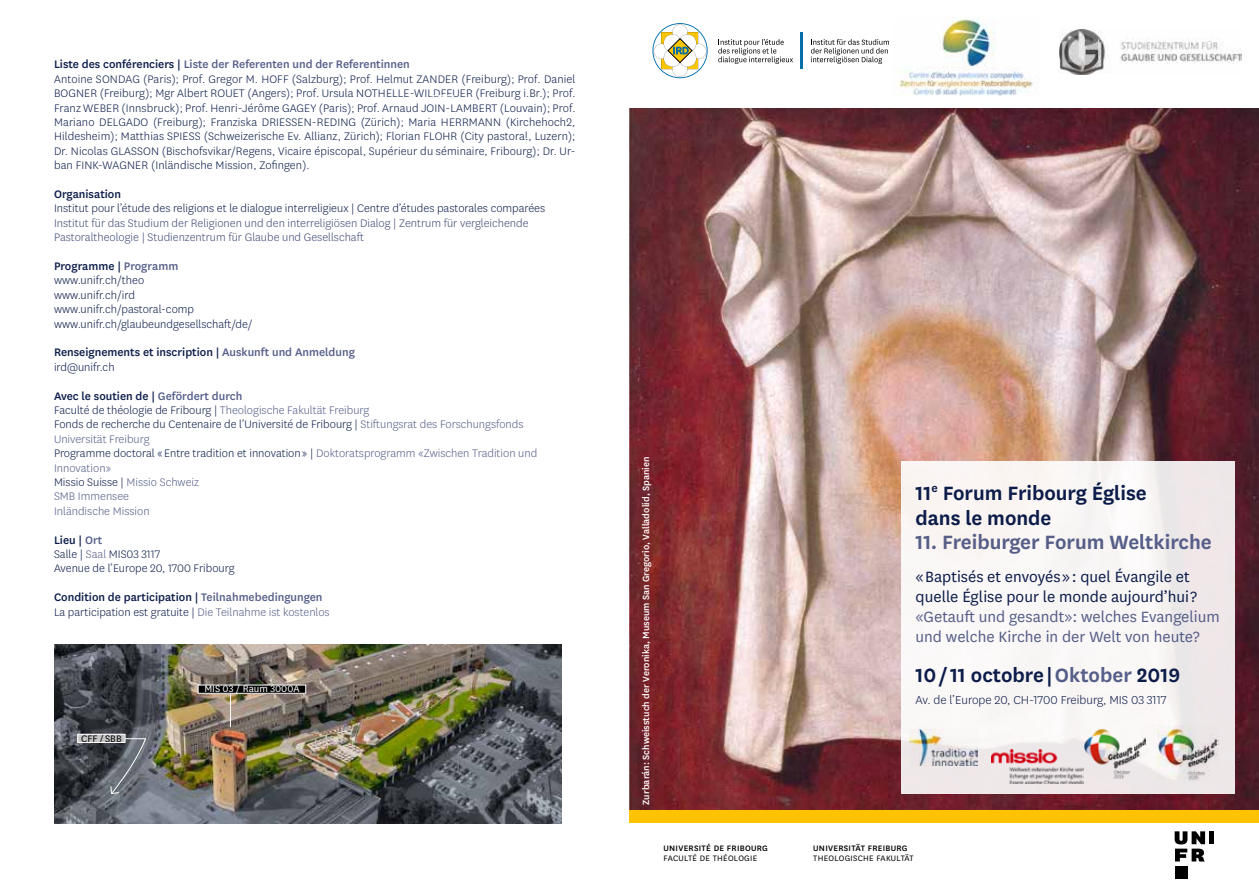
<style>
.page{position:relative;width:1259px;height:893px;background:#fff}
.page>*{position:absolute;margin:0;border:0;box-sizing:border-box;transform-origin:0 0}
.t1{font:600 22.5px/24.8px "National Uni Fr";color:#0c1c49}
.t2{font:600 22.5px "National Uni Fr";color:#565e88}
.t3{font:17.4px/20px "National Uni Fr";color:#565e88}
.t4{font:17.4px/20px "National Uni Fr";color:#0c1c49}
.t5{font:300 13.5px "National Uni Fr";color:#0c1c49}
.t6{font:300 12.75px/14.4px "National Uni Fr";letter-spacing:.01em;color:#0c1c49}
.t7{font:300 12.75px/14.4px "National Uni Fr";color:#565e88}
.t8{font:300 12.75px/14.4px "National Uni Fr";color:#414a76}
.t9{font:500 12.75px/14.4px "National Uni Fr";color:#0c1c49}
.t10{font:11.1px "National Uni Fr";color:#fff}
.t11{font:11.1px "National Uni Fr";letter-spacing:.01em;color:#000}
.t12{font:500 10.5px "National Uni Fr";color:#fff}
.t13{font:500 9.3px "National Uni Fr";letter-spacing:.03em;color:#000}
.t14{font:9.3px "National Uni Fr";letter-spacing:.03em;color:#000}
.s1{font-weight:500}
.s2{font-weight:500;color:#565e88}
.s3{color:#565e88}
.s4{font-weight:300}
.s5{font-weight:500;color:#0c1c49}
.s6{color:#0c1c49}
</style>
<div class="page">
<svg style="left:652px;top:23px;width:55px;height:55px"></svg>
<svg style="left:718px;top:39px;width:75px;height:25px"></svg>
<svg style="left:811px;top:39px;width:78px;height:25px"></svg>
<hr style="left:800px;top:33px;width:2px;height:36px;background:#006eab">
<img style="left:897px;top:18px;width:136px;height:77px">
<img style="left:629px;top:108px;width:630px;height:702px">
<div style="left:1209px;top:831px;width:5px;height:13px;background:#000"></div>
<div style="left:1174px;top:866px;width:13px;height:13px;background:#000"></div>
<svg style="left:1174px;top:831px;width:31px;height:30px"></svg>
<img style="left:54px;top:644px;width:508px;height:179px">
<hr style="left:230px;top:693px;width:1px;height:34px;background:#fff">
<div style="left:78px;top:734px;width:47px;height:8px;background:#c6c6c6"></div>
<div style="left:77px;top:734px;width:48px;height:9px;border:1px solid #fff"></div>
<svg style="left:110px;top:738px;width:36px;height:57px"></svg>
<div style="left:198px;top:685px;width:108px;height:8px;background:#000"></div>
<div style="left:198px;top:685px;width:108px;height:9px;border:1px solid #fff"></div>
<div style="left:629px;top:810px;width:630px;height:13px;background:#fdc300"></div>
<div style="left:901px;top:461px;width:333px;height:333px;background:linear-gradient(to right,#fcf9f8,#f1eced)"></div>
<img style="left:992px;top:749px;width:91px;height:34px">
<img style="left:909px;top:729px;width:68px;height:37px">
<img style="left:1084px;top:726px;width:61px;height:56px">
<img style="left:1157px;top:726px;width:61px;height:56px">
<img style="left:1059px;top:29px;width:182px;height:46px">
<p class="t6" style="left:54px;top:57px;width:523px"><span class="s1">Liste des conférenciers |</span> <span class="s2">Liste der Referenten und der Referentinnen<br></span>Antoine SONDAG (Paris); Prof. Gregor M. HOFF (Salzburg); Prof. Helmut ZANDER (Freiburg); Prof. Daniel BOGNER (Freiburg); Mgr Albert ROUET (Angers); Prof. Ursula NOTHELLE-WILDFEUER (Freiburg i.Br.); Prof.<br>Franz WEBER (Innsbruck); Prof. Henri-Jérôme GAGEY (Paris); Prof. Arnaud JOIN-LAMBERT (Louvain); Prof.<br>Mariano DELGADO (Freiburg); Franziska DRIESSEN-REDING (Zürich); Maria HERRMANN (Kirchehoch2, Hildesheim); Matthias SPIESS (Schweizerische Ev. Allianz, Zürich); Florian FLOHR (City pastoral, Luzern); Dr. Nicolas GLASSON (Bischofsvikar/Regens, Vicaire épiscopal, Supérieur du séminaire, Fribourg); Dr. Ur&shy;ban FINK-WAGNER (Inländische Mission, Zofingen).</p>
<p class="t9" style="left:54px;top:186px;width:68px">Organisation</p>
<p class="t6" style="left:54px;top:201px;width:493px">Institut pour l’étude des religions et le dialogue interreligieux | Centre d’études pastorales comparées</p>
<p class="t8" style="left:54px;top:215px;width:476px">Institut für das Studium der Religionen und den interreligiösen Dialog | Zentrum für vergleichende<br>Pastoraltheologie | Studienzentrum für Glaube und Gesellschaft</p>
<p class="t6" style="left:54px;top:258px;width:200px"><span class="s1">Programme |</span> <span class="s2">Programm </span>www.unifr.ch/theo<br>www.unifr.ch/ird www.unifr.ch/pastoral-comp www.unifr.ch/glaubeundgesellschaft/de/</p>
<p class="t9" style="left:54px;top:344px;width:302px">Renseignements et inscription | <span class="s3">Auskunft und Anmeldung </span><span class="s4">ird@unifr.ch</span></p>
<p class="t7" style="left:54px;top:388px;width:485px"><span class="s5">Avec le soutien de |</span> <span class="s1">Gefördert durch<br></span><span class="s6">Faculté de théologie de Fribourg |</span> Theologische Fakultät Freiburg<br><span class="s6">Fonds de recherche du Centenaire de l’Université de Fribourg |</span> Stiftungsrat des Forschungsfonds Universität Freiburg<br><span class="s6">Programme doctoral « Entre tradition et innovation » |</span> Doktoratsprogramm «Zwischen Tradition und Innovation»<br><span class="s6">Missio Suisse |</span> Missio Schweiz<br>SMB Immensee<br>Inländische Mission</p>
<p class="t6" style="left:54px;top:532px;width:182px"><span class="s1">Lieu |</span> <span class="s2">Ort<br></span>Salle | <span class="s3">Saal</span> MIS03 3117<br>Avenue de l’Europe 20, 1700 Fribourg</p>
<p class="t6" style="left:54px;top:590px;width:277px"><span class="s1">Condition de participation |</span> <span class="s2">Teilnahmebedingungen<br></span>La participation est gratuite | <span class="s3">Die Teilnahme ist kostenlos</span></p>
<p class="t11" style="left:81px;top:731px;width:42px">CFF / SBB</p>
<p class="t10" style="left:204px;top:682px;width:97px">MIS 03 / Raum 3000A</p>
<p class="t12" style="left:639px;top:805px;width:349px;rotate:-90deg">Zurbarán: Schweisstuch der Veronika, Museum San Gregorio, Valladolid, Spanien</p>
<p class="t13" style="left:663px;top:842px;width:106px">UNIVERSITÉ DE FRIBOURG</p>
<p class="t14" style="left:663px;top:852px;width:95px">FACULTÉ DE THÉOLOGIE</p>
<h1 class="t1" style="left:915px;top:479px;width:233px">11<sup>e</sup> Forum Fribourg Église dans le monde</h1>
<h1 class="t2" style="left:915px;top:527px;width:298px">11. Freiburger Forum Weltkirche</h1>
<h2 class="t4" style="left:915px;top:566px;width:283px">« Baptisés et envoyés » : quel Évangile et quelle Église pour le monde aujourd’hui ?</h2>
<h2 class="t3" style="left:915px;top:606px;width:306px">«Getauft und gesandt»: welches Evangelium und welche Kirche in der Welt von heute?</h2>
<h1 class="t1" style="left:915px;top:661px;width:266px">10 / 11 octobre | <span class="s3">Oktober</span> 2019</h1>
<p class="t5" style="left:915px;top:691px;width:252px">Av. de l’Europe 20, CH-1700 Freiburg, MIS 03 3117</p>
<p class="t13" style="left:813px;top:842px;width:96px">UNIVERSITÄT FREIBURG</p>
<p class="t14" style="left:813px;top:852px;width:102px">THEOLOGISCHE FAKULTÄT</p>
</div>
